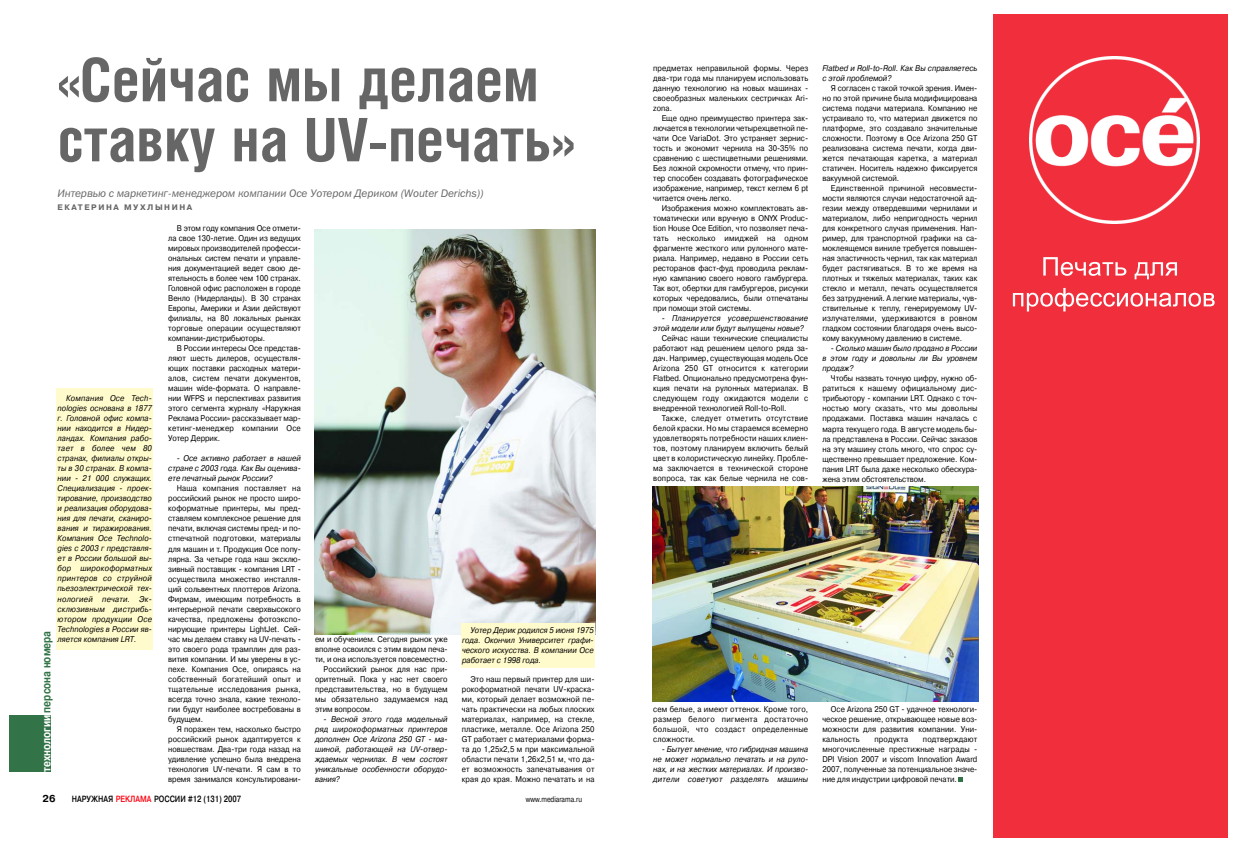
<style>
.page{position:relative;width:1248px;height:851px;background:#fff}
.page>*{position:absolute;margin:0;border:0;box-sizing:border-box;transform-origin:0 0}
.t1{font:700 60px/60px "Helios Cond";color:#666}
.t2{font:700 12px "Pragmatica C";color:#327447;scale:.8 1}
.t3{font:italic 11px "Franklin Gothic Book C";letter-spacing:-.005em;color:#666}
.t4{font:700 10px "Pragmatica C";color:#000}
.t5{font:700 9px "Pragmatica Light C";color:#000;scale:.8 1}
.t6{font:8.3px/10px "Pragmatica C";color:#000;text-align:justify;scale:.9 1}
.t7{font:italic 8.3px/10px "Pragmatica C";color:#000;text-align:justify;scale:.9 1}
.t8{font:italic 8.3px/10px "Pragmatica C";letter-spacing:.025em;color:#000;scale:.9 1}
.t9{font:8.3px "Pragmatica C";letter-spacing:.025em;color:#000;scale:.9 1}
.t10{font:700 8px "Pragmatica C";letter-spacing:.195em;color:#666}
.t11{font:8px "Pragmatica C";color:#000;scale:.8 1}
.s1{color:#fff}
.s2{color:#ff000f}
</style>
<div class="page">
<svg style="left:958px;top:777px;width:4px;height:4px"></svg>
<div style="left:9px;top:715px;width:41px;height:56px;background:#327447"></div>
<img style="left:315px;top:229px;width:280px;height:405px">
<div style="left:992px;top:14px;width:235px;height:823px;background:#f02e3c"></div>
<img style="left:1029px;top:56px;width:170px;height:168px">
<svg style="left:1043px;top:257px;width:83px;height:19px"></svg>
<svg style="left:1134px;top:262px;width:42px;height:17px"></svg>
<svg style="left:1012px;top:288px;width:202px;height:23px"></svg>
<img style="left:652px;top:487px;width:326px;height:214px">
<div style="left:461px;top:623px;width:133px;height:44px;background:#fffbcc"></div>
<div style="left:57px;top:389px;width:96px;height:261px;background:#fffbcc"></div>
<h1 class="t1" style="left:58px;top:54px;width:518px">«Сейчас мы делаем ставку на UV-печать»</h1>
<h3 class="t3" style="left:58px;top:189px;width:427px">Интервью с маркетинг-менеджером компании Oce Уотером Дериком (Wouter Derichs))</h3>
<p class="t10" style="left:58px;top:204px;width:136px">ЕКАТЕРИНА МУХЛЫНИНА</p>
<p class="t6" style="left:168px;top:224px;width:149px;text-indent:9px">В этом году компания Оce отмети&shy;ла свое 130-летие. Один из ведущих мировых производителей професси&shy;ональных систем печати и управле&shy;ния документацией ведет свою де&shy;ятельность в более чем 100 странах.<br>Головной офис расположен в городе Венло (Нидерланды). В 30 странах Европы, Америки и Азии действуют филиалы, на 80 локальных рынках торговые операции осуществляют компании-дистрибьюторы.</p>
<p class="t6" style="left:168px;top:344px;width:149px;text-indent:9px">В России интересы Oce представ&shy;ляют шесть дилеров, осуществля&shy;ющих поставки расходных матери&shy;алов, систем печати документов, машин wide-формата. О направле&shy;нии WFPS и перспективах развития этого сегмента журналу «Наружная Реклама России» рассказывает мар&shy;кетинг-менеджер компании Oce Уотер Деррик.</p>
<p class="t7" style="left:168px;top:454px;width:149px;text-indent:9px">- Oce активно работает в нашей стране с 2003 года. Как Вы оценива&shy;ете печатный рынок России?</p>
<p class="t6" style="left:168px;top:484px;width:149px;text-indent:9px">Наша компания поставляет на российский рынок не просто широ&shy;коформатные принтеры, мы пред&shy;ставляем комплексное решение для печати, включая системы пред- и по&shy;стпечатной подготовки, материалы для машин и т. Продукция Oce попу&shy;лярна. За четыре года наш эксклю&shy;зивный поставщик - компания LRT - осуществила множество инсталля&shy;ций сольвентных плоттеров Arizona.<br>Фирмам, имеющим потребность в интерьерной печати сверхвысокого качества, предложены фотоэкспо&shy;нирующие принтеры LightJet. Сей&shy;час мы делаем ставку на UV-печать - это своего рода трамплин для раз&shy;вития компании. И мы уверены в ус&shy;пехе. Компания Oce, опираясь на собственный богатейший опыт и тщательные исследования рынка, всегда точно знала, какие техноло&shy;гии будут наиболее востребованы в будущем.</p>
<p class="t6" style="left:168px;top:724px;width:149px;text-indent:9px">Я поражен тем, насколько быстро российский рынок адаптируется к новшествам. Два-три года назад на удивление успешно была внедрена технология UV-печати. Я сам в то время занимался консультировани-</p>
<p class="t7" style="left:58px;top:394px;width:106px;text-indent:9px">Компания Oce Tech&shy;nologies основана в 1877 г. Головной офис компа&shy;нии находится в Нидер&shy;ландах. Компания рабо&shy;тает в более чем 80 странах, филиалы откры&shy;ты в 30 странах. В компа&shy;нии - 21 000 служащих.<br>Специализация - проек&shy;тирование, производство и реализация оборудова&shy;ния для печати, сканиро&shy;вания и тиражирования.<br>Компания Oce Technolo&shy;gies с 2003 г представля&shy;ет в России большой вы&shy;бор широкоформатных принтеров со струйной пьезоэлектрической тех&shy;нологией печати. Эк&shy;склюзивным дистрибь&shy;ютором продукции Oce Technologies в России яв&shy;ляется компания LRT.</p>
<p class="t7" style="left:462px;top:625px;width:148px;text-indent:8px">Уотер Дерик родился 5 июня 1975 года. Окончил Университет графи&shy;ческого искусства. В компании Oce работает с 1998 года.</p>
<h2 class="t2" style="left:42px;top:772px;width:178px;rotate:-90deg"><span class="s1">технологии</span> персона номера</h2>
<p class="t6" style="left:315px;top:634px;width:149px">ем и обучением. Сегодня рынок уже</p>
<p class="t6" style="left:315px;top:644px;width:149px">вполне освоился с этим видом печа-</p>
<p class="t6" style="left:315px;top:654px;width:149px">ти, и она используется повсеместно.</p>
<p class="t6" style="left:323px;top:664px;width:139px">Российский рынок для нас при-</p>
<p class="t6" style="left:315px;top:674px;width:149px">оритетный. Пока у нас нет своего</p>
<p class="t6" style="left:315px;top:684px;width:149px">представительства, но в будущем</p>
<p class="t9" style="left:315px;top:695px;width:149px">мы обязательно задумаемся над</p>
<p class="t6" style="left:315px;top:704px;width:65px">этим вопросом.</p>
<p class="t7" style="left:315px;top:714px;width:149px;text-indent:9px">- Весной этого года модельный ряд широкоформатных принтеров дополнен Oce Arizona 250 GT - ма&shy;шиной, работающей на UV-отвер&shy;ждаемых чернилах. В чем состоят уникальные особенности оборудо&shy;вания?</p>
<p class="t6" style="left:462px;top:674px;width:149px;text-indent:9px">Это наш первый принтер для ши&shy;рокоформатной печати UV-краска&shy;ми, который делает возможной пе&shy;чать практически на любых плоских материалах, например, на стекле, пластике, металле. Oce Arizona 250<br>GT работает с материалами форма&shy;та до 1,25х2,5 м при максимальной области печати 1,26х2,51 м, что да&shy;ет возможность запечатывания от края до края. Можно печатать и на</p>
<p class="t4" style="left:43px;top:795px;width:14px">26</p>
<p class="t5" style="left:72px;top:795px;width:213px">НАРУЖНАЯ <span class="s2">РЕКЛАМА</span> РОССИИ #12 (131) 2007</p>
<p class="t11" style="left:526px;top:796px;width:72px">www.mediarama.ru</p>
<p class="t6" style="left:653px;top:64px;width:174px">предметах неправильной формы. Через два-три года мы планируем использовать данную технологию на новых машинах - своеобразных маленьких сестричках Ari&shy;zona.</p>
<p class="t6" style="left:653px;top:114px;width:174px;text-indent:9px">Еще одно преимущество принтера зак&shy;лючается в технологии четырехцветной пе&shy;чати Oce VariaDot. Это устраняет зернис&shy;тость и экономит чернила на 30-35% по сравнению с шестицветными решениями.<br>Без ложной скромности отмечу, что прин&shy;тер способен создавать фотографическое изображение, например, текст кеглем 6 pt читается очень легко.</p>
<p class="t6" style="left:653px;top:204px;width:174px;text-indent:9px">Изображения можно комплектовать ав&shy;томатически или вручную в ONYX Produc&shy;tion House Oce Edition, что позволяет печа&shy;тать несколько имиджей на одном фрагменте жесткого или рулонного мате&shy;риала. Например, недавно в России сеть ресторанов фаст-фуд проводила реклам&shy;ную кампанию своего нового гамбургера.<br>Так вот, обертки для гамбургеров, рисунки которых чередовались, были отпечатаны при помощи этой системы.</p>
<p class="t8" style="left:653px;top:314px;width:174px;text-indent:9px">- Планируется усовершенствование этой модели или будут выпущены новые?</p>
<p class="t6" style="left:653px;top:334px;width:174px;text-indent:9px">Сейчас наши технические специалисты работают над решением целого ряда за&shy;дач. Например, существующая модель Oce Arizona 250 GT относится к категории Flatbed. Опционально предусмотрена фун&shy;кция печати на рулонных материалах. В следующем году ожидаются модели с внедренной технологией Roll-to-Roll.</p>
<p class="t6" style="left:653px;top:414px;width:174px;text-indent:9px">Также, следует отметить отсутствие белой краски. Но мы стараемся всемерно удовлетворять потребности наших клиен&shy;тов, поэтому планируем включить белый цвет в колористическую линейку. Пробле&shy;ма заключается в технической стороне вопроса, так как белые чернила не сов-</p>
<p class="t7" style="left:822px;top:64px;width:174px">Flatbed и Roll-to-Roll. Как Вы справляетесь с этой проблемой?</p>
<p class="t6" style="left:822px;top:84px;width:174px;text-indent:9px">Я согласен с такой точкой зрения. Имен&shy;но по этой причине была модифицирована система подачи материала. Компанию не устраивало то, что материал движется по платформе, это создавало значительные сложности. Поэтому в Oce Arizona 250 GT реализована система печати, когда дви&shy;жется печатающая каретка, а материал статичен. Носитель надежно фиксируется вакуумной системой.</p>
<p class="t6" style="left:822px;top:184px;width:174px;text-indent:9px">Единственной причиной несовмести&shy;мости являются случаи недостаточной ад&shy;гезии между отвердевшими чернилами и материалом, либо непригодность чернил для конкретного случая применения. Нап&shy;ример, для транспортной графики на са&shy;моклеящемся виниле требуется повышен&shy;ная эластичность чернил, так как материал будет растягиваться. В то же время на плотных и тяжелых материалах, таких как стекло и металл, печать осуществляется без затруднений. А легкие материалы, чув&shy;ствительные к теплу, генерируемому UV&shy;излучателями, удерживаются в ровном гладком состоянии благодаря очень высо&shy;кому вакуумному давлению в системе.</p>
<p class="t7" style="left:822px;top:344px;width:174px;text-indent:9px">- Сколько машин было продано в России в этом году и довольны ли Вы уровнем продаж?</p>
<p class="t6" style="left:822px;top:374px;width:174px;text-indent:9px">Чтобы назвать точную цифру, нужно об&shy;ратиться к нашему официальному дис&shy;трибьютору - компании LRT. Однако с точ&shy;ностью могу сказать, что мы довольны продажами. Поставка машин началась с марта текущего года. В августе модель бы&shy;ла представлена в России. Сейчас заказов на эту машину столь много, что спрос су&shy;щественно превышает предложение. Ком&shy;пания LRT была даже несколько обескура&shy;жена этим обстоятельством.</p>
<p class="t6" style="left:653px;top:704px;width:174px">сем белые, а имеют оттенок. Кроме того, размер белого пигмента достаточно большой, что создаст определенные сложности.</p>
<p class="t7" style="left:653px;top:744px;width:174px;text-indent:9px">- Бытует мнение, что гибридная машина не может нормально печатать и на руло&shy;нах, и на жестких материалах. И произво&shy;дители советуют разделять машины</p>
<p class="t6" style="left:822px;top:704px;width:174px;text-indent:9px">Oce Arizona 250 GT - удачное технологи&shy;ческое решение, открывающее новые воз&shy;можности для развития компании. Уни&shy;кальность</p>
<p class="t6" style="left:822px;top:734px;width:174px;text-indent:100px">подтверждают многочисленные престижные награды - DPI Vision 2007 и viscom Innovation Award 2007, полученные за потенциальное значе&shy;ние для индустрии цифровой печати.</p>
<p class="t9" style="left:874px;top:735px;width:39px">продукта</p>
</div>
